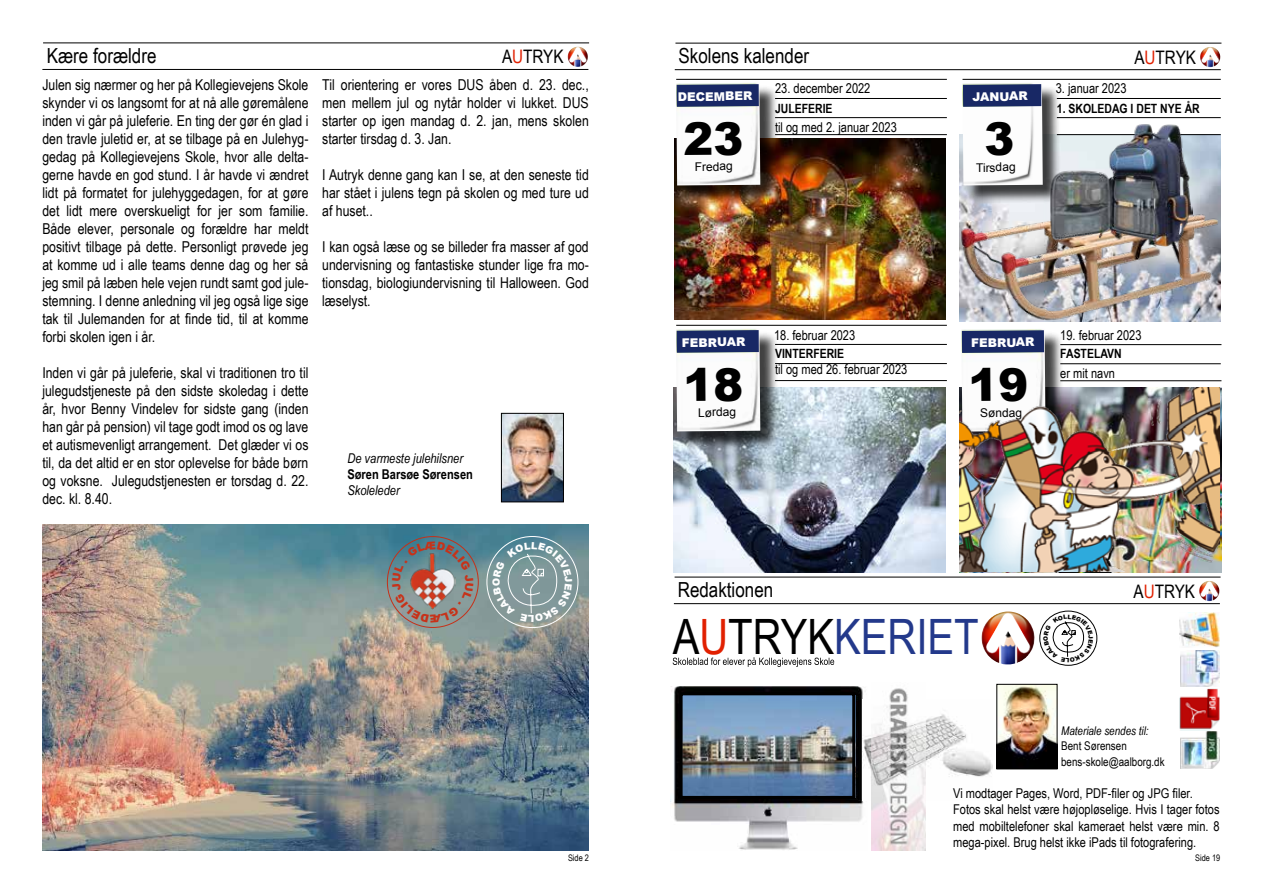
<style>
.page{position:relative;width:1263px;height:893px;background:#fff}
.page>*{position:absolute;margin:0;border:0;box-sizing:border-box;transform-origin:0 0}
.t1{font:48.75px "Arial Narrow";color:#23398b}
.t2{font:20.7px "Arial Narrow";color:#000}
.t3{font:18.6px "Arial Narrow";color:#000}
.t4{font:15px/18px "Arial Narrow";color:#000;text-align:justify}
.t5{font:13.5px/16.2px "Arial Narrow";color:#000}
.t6{font:italic 13.5px "Arial Narrow";color:#000}
.t7{font:700 13.5px "Arial Narrow";color:#000}
.t8{font:700 12.75px "Arial Narrow";color:#000}
.t9{font:12px/16.2px "Arial Narrow";color:#000}
.t10{font:900 12px "Arial";color:#fff}
.t11{font:12px "Arial";letter-spacing:-.01em;color:#000}
.t12{font:italic 12px "Arial Narrow";color:#000}
.t13{font:9px "Arial Narrow";color:#000}
.s1{color:#e12000}
.s2{color:#000}
</style>
<div class="page">
<img style="left:43px;top:524px;width:546px;height:326px">
<img style="left:959px;top:196px;width:262px;height:126px">
<img style="left:674px;top:387px;width:271px;height:185px">
<img style="left:674px;top:138px;width:271px;height:182px">
<img style="left:999px;top:686px;width:56px;height:81px">
<div style="left:997px;top:684px;width:60px;height:85px;border:1px solid #000"></div>
<hr style="left:42px;top:69px;width:546px;height:1px;background:#000">
<hr style="left:43px;top:43px;width:546px;height:1px;background:#000">
<svg style="left:569px;top:47px;width:18px;height:18px"></svg>
<img style="left:568px;top:47px;width:13px;height:19px">
<hr style="left:675px;top:69px;width:546px;height:1px;background:#000">
<hr style="left:675px;top:43px;width:546px;height:1px;background:#000">
<svg style="left:1201px;top:47px;width:18px;height:18px"></svg>
<img style="left:1200px;top:47px;width:13px;height:20px">
<hr style="left:674px;top:603px;width:546px;height:1px;background:#000">
<hr style="left:674px;top:577px;width:546px;height:1px;background:#000">
<svg style="left:1200px;top:581px;width:18px;height:18px"></svg>
<img style="left:1199px;top:581px;width:13px;height:20px">
<img style="left:1179px;top:689px;width:40px;height:42px">
<img style="left:1181px;top:650px;width:38px;height:36px">
<img style="left:1181px;top:731px;width:38px;height:38px">
<img style="left:1179px;top:613px;width:40px;height:34px">
<img style="left:670px;top:687px;width:196px;height:163px">
<img style="left:683px;top:696px;width:168px;height:99px">
<div style="left:679px;top:692px;width:176px;height:107px;border:3px solid #000"></div>
<svg style="left:985px;top:612px;width:46px;height:48px"></svg>
<img style="left:981px;top:613px;width:34px;height:50px">
<svg style="left:673px;top:657px;width:161px;height:10px"></svg>
<hr style="left:676px;top:79px;width:271px;height:1px;background:#000">
<hr style="left:775px;top:98px;width:172px;height:1px;background:#000">
<hr style="left:775px;top:117px;width:172px;height:1px;background:#000">
<hr style="left:775px;top:134px;width:172px;height:1px;background:#000">
<div style="left:678px;top:85px;width:101px;height:119px;background:#000;opacity:.75"></div>
<img style="left:676px;top:83px;width:84px;height:102px">
<svg style="left:677px;top:84px;width:82px;height:23px;background:#213169"></svg>
<img style="left:862px;top:699px;width:130px;height:101px">
<hr style="left:962px;top:79px;width:259px;height:1px;background:#000">
<hr style="left:1057px;top:98px;width:164px;height:1px;background:#000">
<hr style="left:1057px;top:117px;width:164px;height:1px;background:#000">
<hr style="left:1057px;top:134px;width:164px;height:1px;background:#000">
<div style="left:965px;top:85px;width:96px;height:119px;background:#000;opacity:.75"></div>
<img style="left:962px;top:83px;width:81px;height:102px">
<svg style="left:963px;top:84px;width:78px;height:23px;background:#213069"></svg>
<img style="left:872px;top:688px;width:53px;height:162px">
<div style="left:1039px;top:611px;width:58px;height:55px;border:1px solid #000;border-radius:50%"></div>
<hr style="left:676px;top:325px;width:271px;height:1px;background:#000">
<hr style="left:775px;top:344px;width:172px;height:1px;background:#000">
<hr style="left:775px;top:363px;width:172px;height:1px;background:#000">
<hr style="left:775px;top:380px;width:172px;height:1px;background:#000">
<div style="left:678px;top:331px;width:101px;height:119px;background:#000;opacity:.75"></div>
<img style="left:676px;top:329px;width:84px;height:102px">
<svg style="left:677px;top:330px;width:82px;height:23px;background:#213169"></svg>
<hr style="left:1060px;top:344px;width:161px;height:1px;background:#000">
<hr style="left:1060px;top:363px;width:161px;height:1px;background:#000">
<hr style="left:1060px;top:380px;width:161px;height:1px;background:#000">
<div style="left:964px;top:331px;width:100px;height:119px;background:#000;opacity:.75"></div>
<img style="left:961px;top:329px;width:84px;height:58px">
<svg style="left:962px;top:330px;width:82px;height:23px;background:#203069"></svg>
<img style="left:503px;top:415px;width:59px;height:85px">
<div style="left:501px;top:413px;width:63px;height:89px;border:1px solid #000"></div>
<img style="left:1048px;top:121px;width:145px;height:126px">
<img style="left:959px;top:387px;width:260px;height:185px">
<svg style="left:684px;top:122px;width:58px;height:34px"></svg>
<svg style="left:986px;top:122px;width:26px;height:34px"></svg>
<svg style="left:1043px;top:614px;width:50px;height:48px"></svg>
<svg style="left:687px;top:368px;width:55px;height:33px"></svg>
<svg style="left:972px;top:368px;width:55px;height:34px"></svg>
<svg style="left:492px;top:542px;width:80px;height:80px;background:#829b9e"></svg>
<svg style="left:392px;top:541px;width:81px;height:82px;background:#848e90"></svg>
<h2 class="t2" style="left:47px;top:41px;width:111px">Kære forældre</h2>
<p class="t3" style="left:502px;top:43px;width:63px">A<span class="s1">U</span>TRYK</p>
<h2 class="t2" style="left:679px;top:41px;width:132px">Skolens kalender</h2>
<p class="t3" style="left:1134px;top:43px;width:63px">A<span class="s1">U</span>TRYK</p>
<p class="t4" style="left:42px;top:75px;width:268px">Julen sig nærmer og her på Kollegievejens Skole skynder vi os langsomt for at nå alle gøremålene inden vi går på juleferie. En ting der gør én glad i den travle juletid er, at se tilbage på en Julehyg&shy;gedag på Kollegievejens Skole, hvor alle delta&shy;gerne havde en god stund. I år havde vi ændret lidt på formatet for julehyggedagen, for at gøre det lidt mere overskueligt for jer som familie.<br>Både elever, personale og forældre har meldt positivt tilbage på dette. Personligt prøvede jeg at komme ud i alle teams denne dag og her så jeg smil på læben hele vejen rundt samt god jule&shy;stemning. I denne anledning vil jeg også lige sige tak til Julemanden for at finde tid, til at komme forbi skolen igen i år.</p>
<p class="t4" style="left:42px;top:363px;width:268px">Inden vi går på juleferie, skal vi traditionen tro til julegudstjeneste på den sidste skoledag i dette år, hvor Benny Vindelev for sidste gang (inden han går på pension) vil tage godt imod os og lave et autismevenligt arrangement. Det glæder vi os til, da det altid er en stor oplevelse for både børn og voksne. Julegudstjenesten er torsdag d. 22. dec. kl. 8.40.</p>
<p class="t4" style="left:322px;top:75px;width:268px">Til orientering er vores DUS åben d. 23. dec., men mellem jul og nytår holder vi lukket. DUS starter op igen mandag d. 2. jan, mens skolen starter tirsdag d. 3. Jan.</p>
<p class="t4" style="left:322px;top:165px;width:268px">I Autryk denne gang kan I se, at den seneste tid har stået i julens tegn på skolen og med ture ud af huset..</p>
<p class="t4" style="left:322px;top:237px;width:268px">I kan også læse og se billeder fra masser af god undervisning og fantastiske stunder lige fra mo&shy;tionsdag, biologiundervisning til Halloween. God læselyst.</p>
<p class="t6" style="left:347px;top:448px;width:117px">De varmeste julehilsner</p>
<p class="t7" style="left:347px;top:464px;width:127px">Søren Barsøe Sørensen</p>
<p class="t6" style="left:347px;top:481px;width:54px">Skoleleder</p>
<p class="t13" style="left:568px;top:851px;width:22px">Side 2</p>
<p class="t10" style="left:678px;top:88px;width:76px">DECEMBER</p>
<p class="t5" style="left:775px;top:80px;width:97px">23. december 2022</p>
<p class="t8" style="left:775px;top:99px;width:59px">JULEFERIE</p>
<p class="t10" style="left:972px;top:88px;width:57px">JANUAR</p>
<p class="t5" style="left:1056px;top:80px;width:72px">3. januar 2023</p>
<p class="t8" style="left:1057px;top:99px;width:144px">1. SKOLEDAG I DET NYE ÅR</p>
<p class="t5" style="left:775px;top:119px;width:123px">til og med 2. januar 2023</p>
<p class="t11" style="left:695px;top:158px;width:40px">Fredag</p>
<p class="t11" style="left:976px;top:159px;width:41px">Tirsdag</p>
<p class="t10" style="left:682px;top:333px;width:65px">FEBRUAR</p>
<p class="t5" style="left:774px;top:327px;width:83px">18. februar 2023</p>
<p class="t10" style="left:971px;top:334px;width:65px">FEBRUAR</p>
<p class="t5" style="left:1060px;top:327px;width:83px">19. februar 2023</p>
<p class="t8" style="left:775px;top:344px;width:71px">VINTERFERIE</p>
<p class="t5" style="left:775px;top:361px;width:134px">til og med 26. februar 2023</p>
<p class="t8" style="left:1060px;top:344px;width:63px">FASTELAVN</p>
<p class="t5" style="left:1060px;top:365px;width:56px">er mit navn</p>
<p class="t11" style="left:698px;top:404px;width:40px">Lørdag</p>
<p class="t11" style="left:980px;top:405px;width:44px">Søndag</p>
<h2 class="t2" style="left:678px;top:575px;width:97px">Redaktionen</h2>
<p class="t3" style="left:1133px;top:577px;width:63px">A<span class="s1">U</span>TRYK</p>
<h1 class="t1" style="left:673px;top:601px;width:307px"><span class="s2">A</span><span class="s1">U</span><span class="s2">TRYK</span>KERIET</h1>
<p class="t12" style="left:1061px;top:723px;width:89px">Materiale sendes til:</p>
<p class="t9" style="left:1061px;top:737px;width:105px">Bent Sørensen bens-skole@aalborg.dk</p>
<p class="t5" style="left:953px;top:785px;width:268px">Vi modtager Pages, Word, PDF-filer og JPG filer.<br>Fotos skal helst være højopløselige. Hvis I tager fotos med mobiltelefoner skal kameraet helst være min. 8 mega-pixel. Brug helst ikke iPads til fotografering.</p>
<p class="t13" style="left:1195px;top:851px;width:27px">Side 19</p>
</div>
